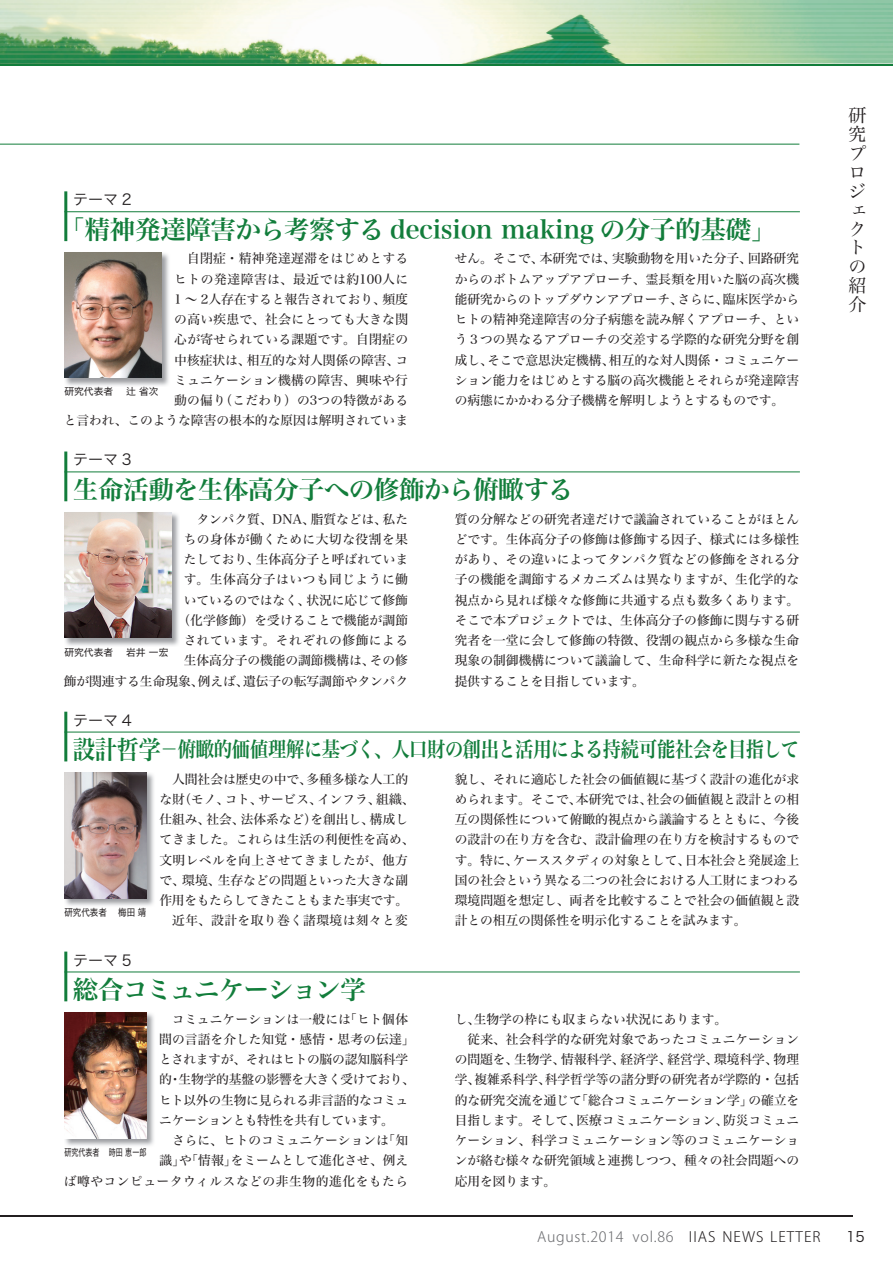
<style>
.page{position:relative;width:893px;height:1263px;background:#fff}
.page>*{position:absolute;margin:0;border:0;box-sizing:border-box;transform-origin:0 0}
.t1{font:25.5px "Hira Min Std N W6";letter-spacing:-.015em;color:#127d3b}
.t2{font:25.5px "Hira Min Std N W6";letter-spacing:-.04em;color:#127d3b}
.t3{font:21px "Hira Min Std N W6";letter-spacing:-.025em;color:#127d3b;scale:.87 1}
.t4{font:18px/18.9px "Hira Min Std N W3";color:#231f20}
.t5{font:15px "Hira Kaku Std N W3";color:#231f20}
.t6{font:300 14.25px "Koz Go Pro";letter-spacing:.05em;color:#6c6d70}
.t7{font:300 14.25px "Koz Go Pro";letter-spacing:.075em;color:#231f20}
.t8{font:14.25px "Hira Kaku Std N W3";color:#231f20}
.t9{font:12.75px/20.2px "Hira Min Std N W4";color:#231f20;text-align:justify}
.t10{font:12.75px/20.2px "Hira Min Std N W4";letter-spacing:.02em;color:#231f20;text-align:right}
.t11{font:9.75px "Hira Kaku Std N W4";color:#231f20}
.t12{font:9.75px "Hira Kaku Std N W4";color:#231f20;scale:.72 1}
.t13{font:9.75px "Hira Kaku Std N W4";color:#231f20;scale:.87 1}
.s1{font-size:25.5px}
</style>
<div class="page">
<img style="left:0;top:1216px;width:853px;height:1px">
<hr style="left:0;top:64px;width:893px;height:2px;background:#127d3b">
<img style="left:317px;top:0;width:259px;height:63px">
<img style="left:576px;top:0;width:317px;height:63px">
<img style="left:0;top:0;width:317px;height:64px">
<img style="left:0;top:1px;width:893px;height:1px">
<img style="left:0;top:6px;width:893px;height:1px">
<img style="left:0;top:10px;width:893px;height:2px">
<img style="left:0;top:15px;width:893px;height:2px">
<img style="left:0;top:20px;width:893px;height:1px">
<img style="left:0;top:25px;width:893px;height:1px">
<img style="left:0;top:30px;width:893px;height:1px">
<img style="left:0;top:34px;width:893px;height:2px">
<img style="left:0;top:39px;width:893px;height:2px">
<img style="left:0;top:44px;width:893px;height:1px">
<img style="left:0;top:49px;width:893px;height:1px">
<img style="left:0;top:53px;width:893px;height:2px">
<img style="left:0;top:58px;width:893px;height:2px">
<hr style="left:0;top:144px;width:799px;height:1px;background:#127d3b">
<hr style="left:64px;top:971px;width:736px;height:1px;background:#127d3b">
<hr style="left:64px;top:951px;width:3px;height:50px;background:#127d3b">
<img style="left:65px;top:1013px;width:89px;height:133px">
<img style="left:64px;top:1012px;width:83px;height:126px">
<hr style="left:64px;top:732px;width:736px;height:1px;background:#127d3b">
<hr style="left:64px;top:712px;width:3px;height:49px;background:#127d3b">
<img style="left:64px;top:773px;width:90px;height:133px">
<img style="left:64px;top:772px;width:83px;height:126px">
<hr style="left:64px;top:471px;width:736px;height:1px;background:#127d3b">
<hr style="left:64px;top:451px;width:3px;height:50px;background:#127d3b">
<img style="left:65px;top:512px;width:114px;height:134px">
<img style="left:64px;top:512px;width:107px;height:126px">
<hr style="left:64px;top:211px;width:736px;height:1px;background:#127d3b">
<hr style="left:64px;top:191px;width:3px;height:50px;background:#127d3b">
<img style="left:65px;top:253px;width:104px;height:133px">
<img style="left:64px;top:252px;width:98px;height:126px">
<p class="t5" style="left:73px;top:188px;width:60px">テーマ 2</p>
<h1 class="t1" style="left:60px;top:210px;width:718px">「精神発達障害から考察する decision making の分子的基礎」</h1>
<p class="t10" style="left:64px;top:248px;width:346px">自閉症・精神発達遅滞をはじめとする<br>ヒトの発達障害は、最近では約100人に<br>1 ～ 2人存在すると報告されており、頻度<br>の高い疾患で、社会にとっても大きな関<br>心が寄せられている課題です。自閉症の<br>中核症状は、相互的な対人関係の障害、コ<br>ミュニケーション機構の障害、興味や行<br>動の偏り（こだわり）の3つの特徴がある<br>と言われ、このような障害の根本的な原因は解明されていま</p>
<p class="t9" style="left:455px;top:248px;width:346px">せん。そこで、本研究では、実験動物を用いた分子、回路研究からのボトムアップアプローチ、霊長類を用いた脳の高次機能研究からのトップダウンアプローチ、さらに、臨床医学からヒトの精神発達障害の分子病態を読み解くアプローチ、という３つの異なるアプローチの交差する学際的な研究分野を創成し、そこで意思決定機構、相互的な対人関係・コミュニケーション能力をはじめとする脳の高次機能とそれらが発達障害の病態にかかわる分子機構を解明しようとするものです。</p>
<p class="t11" style="left:64px;top:384px;width:96px">研究代表者　 辻 省次</p>
<p class="t5" style="left:73px;top:448px;width:60px">テーマ 3</p>
<h1 class="t1" style="left:73px;top:471px;width:502px">生命活動を生体高分子への修飾から俯瞰する</h1>
<p class="t9" style="left:64px;top:508px;width:346px;text-align:right">タンパク質、DNA、脂質などは、私た<br>ちの身体が働くために大切な役割を果<br>たしており、生体高分子と呼ばれていま<br>す。生体高分子はいつも同じように働<br>いているのではなく、状況に応じて修飾<br>（化学修飾）を受けることで機能が調節<br>されています。それぞれの修飾による<br>生体高分子の機能の調節機構は、その修<br>飾が関連する生命現象、例えば、遺伝子の転写調節やタンパク</p>
<p class="t9" style="left:455px;top:508px;width:346px">質の分解などの研究者達だけで議論されていることがほとんどです。生体高分子の修飾は修飾する因子、様式には多様性があり、その違いによってタンパク質などの修飾をされる分子の機能を調節するメカニズムは異なりますが、生化学的な視点から見れば様々な修飾に共通する点も数多くあります。そこで本プロジェクトでは、生体高分子の修飾に関与する研究者を一堂に会して修飾の特徴、役割の観点から多様な生命現象の制御機構について議論して、生命科学に新たな視点を提供することを目指しています。</p>
<p class="t11" style="left:64px;top:644px;width:105px">研究代表者　 岩井 一宏</p>
<p class="t5" style="left:73px;top:709px;width:60px">テーマ 4</p>
<h2 class="t3" style="left:73px;top:734px;width:836px"><span class="s1">設計哲学</span>－俯瞰的価値理解に基づく、人口財の創出と活用による持続可能社会を目指して</h2>
<p class="t13" style="left:64px;top:904px;width:96px">研究代表者　 梅田 靖</p>
<p class="t9" style="left:159px;top:769px;width:257px;text-align:center">人間社会は歴史の中で、多種多様な人工的<br>な財（モノ、コト、サービス、インフラ、組織、仕組み、社会、法体系など）を創出し、構成してきました。これらは生活の利便性を高め、文明レベルを向上させてきましたが、他方で、環境、生存などの問題といった大きな副作用をもたらしてきたこともまた事実です。近年、設計を取り巻く諸環境は刻々と変</p>
<p class="t9" style="left:455px;top:768px;width:346px">貌し、それに適応した社会の価値観に基づく設計の進化が求められます。そこで、本研究では、社会の価値観と設計との相互の関係性について俯瞰的視点から議論するとともに、今後の設計の在り方を含む、設計倫理の在り方を検討するものです。特に、ケーススタディの対象として、日本社会と発展途上国の社会という異なる二つの社会における人工財にまつわる環境問題を想定し、両者を比較することで社会の価値観と設計との相互の関係性を明示化することを試みます。</p>
<p class="t5" style="left:73px;top:948px;width:60px">テーマ 5</p>
<h1 class="t2" style="left:73px;top:971px;width:294px">総合コミュニケーション学</h1>
<p class="t9" style="left:159px;top:1008px;width:257px;text-align:left;text-indent:13px">コミュニケーションは一般には「ヒト個体間の言語を介した知覚・感情・思考の伝達」とされますが、それはヒトの脳の認知脳科学的・生物学的基盤の影響を大きく受けており、ヒト以外の生物に見られる非言語的なコミュニケーションとも特性を共有しています。</p>
<p class="t9" style="left:64px;top:1130px;width:346px;text-align:right">さらに、ヒトのコミュニケーションは「知<br>識」や「情報」をミームとして進化させ、例え<br>ば噂やコンピュータウィルスなどの非生物的進化をもたら</p>
<p class="t12" style="left:64px;top:1144px;width:115px">研究代表者　 時田 恵一郎</p>
<p class="t9" style="left:455px;top:1008px;width:274px">し、生物学の枠にも収まらない状況にあります。</p>
<p class="t9" style="left:468px;top:1029px;width:333px">従来、社会科学的な研究対象であったコミュニケーション</p>
<p class="t9" style="left:455px;top:1049px;width:346px">の問題を、生物学、情報科学、経済学、経営学、環境科学、物理</p>
<p class="t9" style="left:455px;top:1069px;width:346px">学、複雑系科学、科学哲学等の諸分野の研究者が学際的・包括</p>
<p class="t9" style="left:455px;top:1089px;width:346px">的な研究交流を通じて「総合コミュニケーション学」の確立を</p>
<p class="t9" style="left:455px;top:1110px;width:346px">目指します。そして、医療コミュニケーション、防災コミュニ</p>
<p class="t9" style="left:455px;top:1130px;width:346px">ケーション、科学コミュニケーション等のコミュニケーショ</p>
<p class="t9" style="left:455px;top:1150px;width:346px">ンが絡む様々な研究領域と連携しつつ、種々の社会問題への</p>
<p class="t9" style="left:455px;top:1170px;width:103px">応用を図ります。</p>
<h3 class="t4" style="left:848px;top:105px;width:19px">研究プロジェクトの紹介</h3>
<p class="t6" style="left:537px;top:1227px;width:138px">August.2014 vol.86</p>
<p class="t8" style="left:846px;top:1225px;width:20px">15</p>
<p class="t7" style="left:689px;top:1227px;width:133px">IIAS NEWS LETTER</p>
</div>
